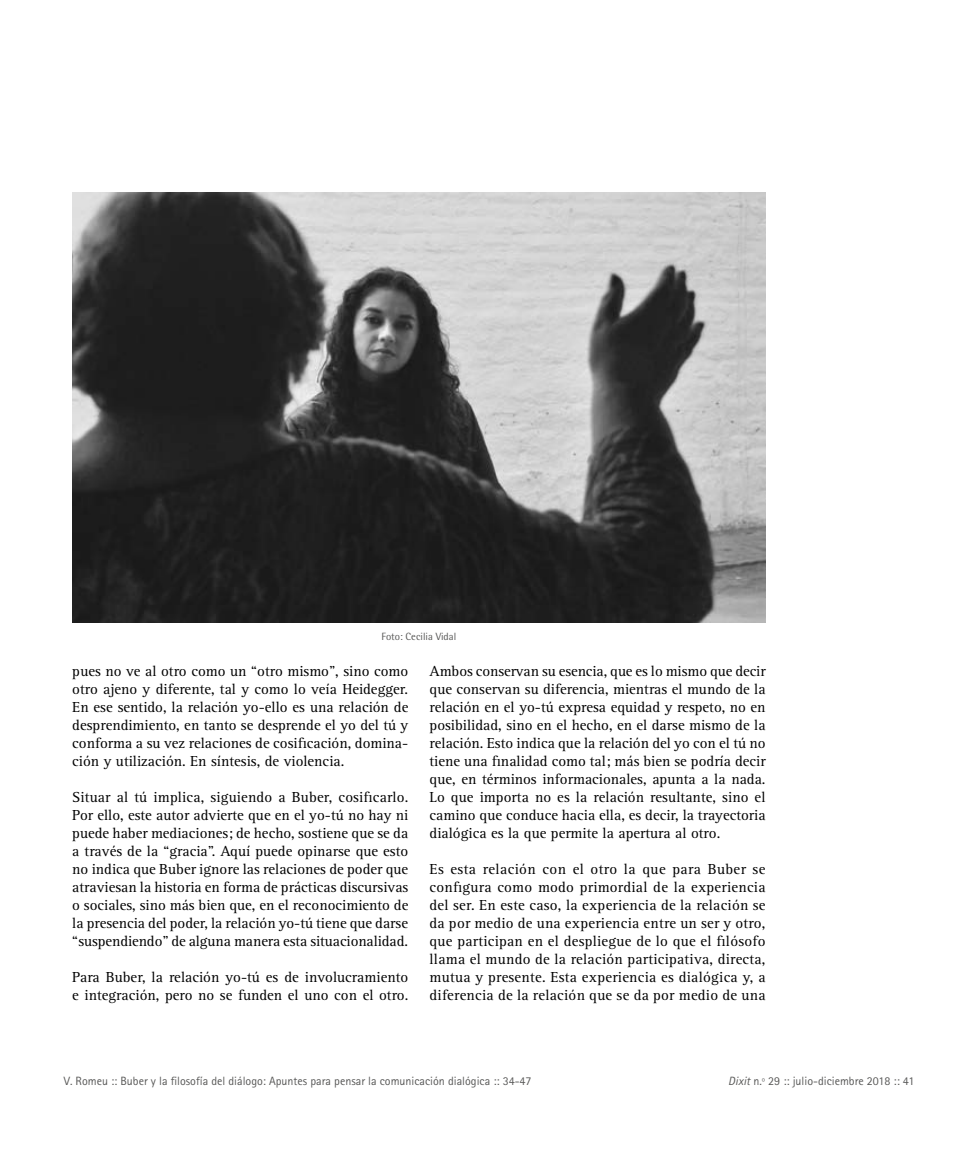
<style>
.page{position:relative;width:957px;height:1149px;background:#fff}
.page>*{position:absolute;margin:0;border:0;box-sizing:border-box;transform-origin:0 0}
.t1{font:15px/18px "Rotis Serif Std";color:#000;text-align:justify}
.t2{font:12px "Rotis Sans Serif Std";color:#575756}
.t3{font:10.5px "Rotis Semi Sans Std";color:#575756}
.s1{font-style:italic}
</style>
<div class="page">
<img style="left:72px;top:192px;width:693px;height:430px">
<p class="t3" style="left:381px;top:630px;width:76px">Foto: Cecilia Vidal</p>
<p class="t1" style="left:72px;top:662px;width:337px">pues no ve al otro como un “otro mismo”, sino como otro ajeno y diferente, tal y como lo veía Heidegger.<br>En ese sentido, la relación yo-ello es una relación de desprendimiento, en tanto se desprende el yo del tú y conforma a su vez relaciones de cosificación, domina&shy;ción y utilización. En síntesis, de violencia.</p>
<p class="t1" style="left:72px;top:788px;width:338px">Situar al tú implica, siguiendo a Buber, cosificarlo.<br>Por ello, este autor advierte que en el yo-tú no hay ni puede haber mediaciones; de hecho, sostiene que se da a través de la “gracia”. Aquí puede opinarse que esto no indica que Buber ignore las relaciones de poder que atraviesan la historia en forma de prácticas discursivas o sociales, sino más bien que, en el reconocimiento de la presencia del poder, la relación yo-tú tiene que darse “suspendiendo” de alguna manera esta situacionalidad.</p>
<p class="t1" style="left:72px;top:968px;width:337px">Para Buber, la relación yo-tú es de involucramiento e integración, pero no se funden el uno con el otro.</p>
<p class="t1" style="left:429px;top:662px;width:337px">Ambos conservan su esencia, que es lo mismo que decir que conservan su diferencia, mientras el mundo de la relación en el yo-tú expresa equidad y respeto, no en posibilidad, sino en el hecho, en el darse mismo de la relación. Esto indica que la relación del yo con el tú no tiene una finalidad como tal; más bien se podría decir que, en términos informacionales, apunta a la nada.<br>Lo que importa no es la relación resultante, sino el camino que conduce hacia ella, es decir, la trayectoria dialógica es la que permite la apertura al otro.</p>
<p class="t1" style="left:429px;top:860px;width:337px">Es esta relación con el otro la que para Buber se configura como modo primordial de la experiencia del ser. En este caso, la experiencia de la relación se da por medio de una experiencia entre un ser y otro, que participan en el despliegue de lo que el filósofo llama el mundo de la relación participativa, directa, mutua y presente. Esta experiencia es dialógica y, a diferencia de la relación que se da por medio de una</p>
<p class="t2" style="left:64px;top:1073px;width:469px">V. Romeu :: Buber y la filosofía del diálogo: Apuntes para pensar la comunicación dialógica :: 34-47</p>
<p class="t2" style="left:728px;top:1073px;width:188px"><span class="s1">Dixit</span> n.º 29 :: julio-diciembre 2018 :: 41</p>
</div>
